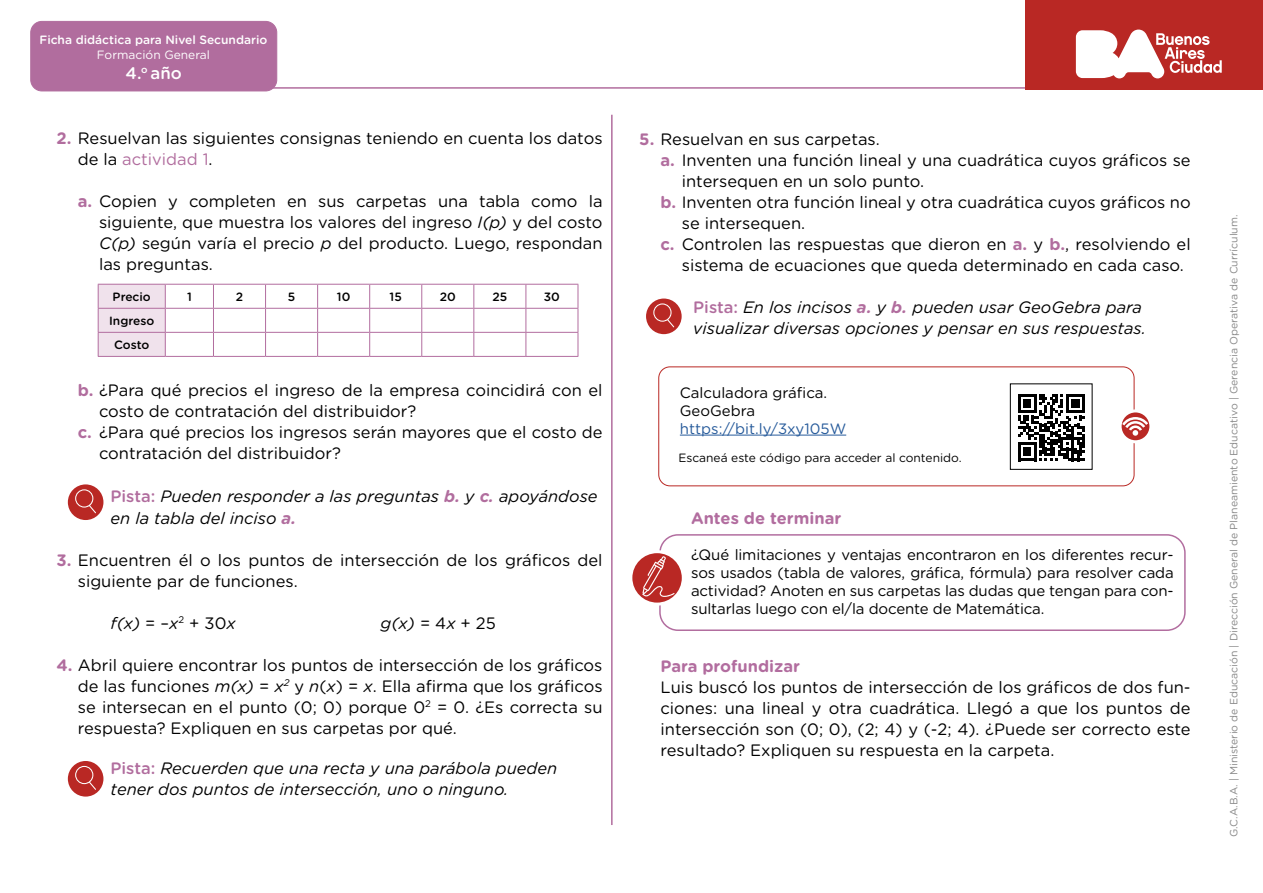
<style>
.page{position:relative;width:1263px;height:893px;background:#fff}
.page>*{position:absolute;margin:0;border:0;box-sizing:border-box;transform-origin:0 0}
.t1{font:500 16.8px "Gotham Rounded";color:#fff}
.t2{font:16.5px/21px "Gotham Rounded";color:#000;text-align:justify}
.t3{font:italic 16.5px/21px "Gotham Rounded";color:#000}
.t4{font:700 16.5px "Gotham Rounded";color:#b26d9f}
.t5{font:15px/18px "Gotham Rounded";letter-spacing:-.01em;color:#000;text-align:justify}
.t6{font:15px "Gotham Rounded";color:#275b9b}
.t7{font:12px "Gotham Rounded";color:#000}
.t8{font:500 12px "Gotham Rounded";color:#fff}
.t9{font:500 12px/24px "Gotham Rounded";color:#000;text-align:center}
.t10{font:12px "Gotham Rounded";color:#fff}
.t11{font:10.5px "Gotham Rounded";color:#878787}
.s1{font-weight:700;color:#b16d9e}
.s2{color:#b16d9e}
.s3{font-style:italic}
.s4{font-weight:500;font-style:normal;color:#b16d9e}
.s5{font-style:normal}
</style>
<div class="page">
<div style="left:31px;top:21px;width:246px;height:70px;background:#b16d9e;border-radius:11px"></div>
<div style="left:30px;top:21px;width:247px;height:70px;border:1px solid #b16d9e;border-radius:11px"></div>
<hr style="left:268px;top:87px;width:995px;height:2px;background:#b16d9e">
<hr style="left:611px;top:115px;width:2px;height:710px;background:#b16d9e">
<div style="left:1025px;top:0;width:238px;height:89px;background:#b92824"></div>
<svg style="left:1076px;top:30px;width:146px;height:48px"></svg>
<div style="left:659px;top:534px;width:527px;height:97px;border:2px solid #b26d9f;border-radius:18px"></div>
<svg style="left:631px;top:552px;width:52px;height:52px"></svg>
<div style="left:629px;top:550px;width:56px;height:56px;border:3px solid #fff;border-radius:50%"></div>
<svg style="left:642px;top:556px;width:33px;height:41px"></svg>
<svg style="left:98px;top:284px;width:481px;height:72px"></svg>
<hr style="left:165px;top:356px;width:48px;height:1px;background:#b26d9f">
<hr style="left:213px;top:356px;width:53px;height:1px;background:#b26d9f">
<hr style="left:266px;top:356px;width:52px;height:1px;background:#b26d9f">
<hr style="left:318px;top:356px;width:52px;height:1px;background:#b26d9f">
<hr style="left:370px;top:356px;width:52px;height:1px;background:#b26d9f">
<hr style="left:422px;top:356px;width:52px;height:1px;background:#b26d9f">
<hr style="left:474px;top:356px;width:52px;height:1px;background:#b26d9f">
<hr style="left:526px;top:356px;width:52px;height:1px;background:#b26d9f">
<hr style="left:98px;top:356px;width:67px;height:1px;background:#b26d9f">
<svg style="left:66px;top:483px;width:39px;height:38px"></svg>
<div style="left:65px;top:481px;width:41px;height:42px;border:3px solid #fff;border-radius:50%"></div>
<svg style="left:75px;top:489px;width:21px;height:24px"></svg>
<svg style="left:644px;top:297px;width:39px;height:39px"></svg>
<div style="left:643px;top:296px;width:42px;height:41px;border:3px solid #fff;border-radius:50%"></div>
<svg style="left:653px;top:303px;width:21px;height:24px"></svg>
<svg style="left:66px;top:759px;width:39px;height:39px"></svg>
<div style="left:65px;top:758px;width:41px;height:42px;border:3px solid #fff;border-radius:50%"></div>
<svg style="left:75px;top:766px;width:21px;height:24px"></svg>
<div style="left:658px;top:366px;width:476px;height:120px;border:1px solid #b92824;border-radius:11px"></div>
<svg style="left:1018px;top:394px;width:67px;height:67px"></svg>
<div style="left:1010px;top:384px;width:82px;height:86px;border:1px solid #000"></div>
<hr style="left:680px;top:435px;width:166px;height:1px;background:#275b9b">
<svg style="left:1120px;top:411px;width:31px;height:31px"></svg>
<div style="left:1118px;top:409px;width:34px;height:34px;border:3px solid #fff;border-radius:50%"></div>
<svg style="left:1122px;top:417px;width:26px;height:19px"></svg>
<p class="t8" style="left:39px;top:31px;width:229px">Ficha didáctica para Nivel Secundario</p>
<p class="t10" style="left:97px;top:46px;width:115px">Formación General</p>
<p class="t1" style="left:126px;top:61px;width:58px">4.<sup>o</sup> año</p>
<p class="t2" style="left:78px;top:127px;width:526px;text-indent:-21px"><span class="s1">2.</span> Resuelvan las siguientes consignas teniendo en cuenta los datos de la <span class="s2">actividad 1</span>.</p>
<p class="t2" style="left:99px;top:190px;width:505px;text-indent:-21px"><span class="s1">a.</span> Copien y completen en sus carpetas una tabla como la siguiente, que muestra los valores del ingreso <span class="s3">I(p)</span> y del costo <span class="s3">C(p)</span> según varía el precio <span class="s3">p</span> del producto. Luego, respondan las preguntas.</p>
<p class="t9" style="left:113px;top:284px;width:40px">Precio</p>
<p class="t9" style="left:187px;top:284px;width:6px">1</p>
<p class="t9" style="left:236px;top:284px;width:9px">2</p>
<p class="t9" style="left:288px;top:284px;width:9px">5</p>
<p class="t9" style="left:337px;top:284px;width:15px">10</p>
<p class="t9" style="left:390px;top:284px;width:14px">15</p>
<p class="t9" style="left:440px;top:284px;width:18px">20</p>
<p class="t9" style="left:492px;top:284px;width:16px">25</p>
<p class="t9" style="left:544px;top:284px;width:18px">30</p>
<p class="t9" style="left:109px;top:308px;width:47px">Ingreso<br>Costo</p>
<p class="t2" style="left:78px;top:379px;width:526px"><span class="s1">b.</span> ¿Para qué precios el ingreso de la empresa coincidirá con el</p>
<p class="t2" style="left:99px;top:400px;width:319px">costo de contratación del distribuidor?</p>
<p class="t2" style="left:78px;top:421px;width:526px"><span class="s1">c.</span> ¿Para qué precios los ingresos serán mayores que el costo de</p>
<p class="t2" style="left:99px;top:442px;width:243px">contratación del distribuidor?</p>
<p class="t3" style="left:111px;top:485px;width:489px;line-height:21.6px"><span class="s4">Pista:</span> Pueden responder a las preguntas <span class="s1">b.</span> y <span class="s1">c.</span> apoyándose en la tabla del inciso <span class="s1">a.</span></p>
<p class="t2" style="left:78px;top:548px;width:526px;text-indent:-21px"><span class="s1">3.</span> Encuentren él o los puntos de intersección de los gráficos del siguiente par de funciones.</p>
<p class="t3" style="left:111px;top:612px;width:127px">f(x) <span class="s5">= –</span>x<sup>2</sup> <span class="s5">+ 30</span>x</p>
<p class="t3" style="left:381px;top:612px;width:117px">g(x) <span class="s5">= 4</span>x <span class="s5">+ 25</span></p>
<p class="t2" style="left:78px;top:653px;width:526px;text-indent:-21px"><span class="s1">4.</span> Abril quiere encontrar los puntos de intersección de los gráficos de las funciones <span class="s3">m(x)</span> = <span class="s3">x</span><sup>2</sup> y <span class="s3">n</span>(<span class="s3">x</span>) = <span class="s3">x</span>. Ella afirma que los gráficos se intersecan en el punto (0; 0) porque 0<sup>2</sup> = 0. ¿Es correcta su respuesta? Expliquen en sus carpetas por qué.</p>
<p class="t3" style="left:111px;top:757px;width:448px"><span class="s4">Pista:</span> Recuerden que una recta y una parábola pueden tener dos puntos de intersección, uno o ninguno.</p>
<p class="t2" style="left:639px;top:128px;width:242px"><span class="s1">5.</span> Resuelvan en sus carpetas.</p>
<p class="t2" style="left:660px;top:149px;width:532px"><span class="s1">a.</span> Inventen una función lineal y una cuadrática cuyos gráficos se</p>
<p class="t2" style="left:682px;top:170px;width:244px">intersequen en un solo punto.</p>
<p class="t2" style="left:660px;top:191px;width:532px"><span class="s1">b.</span> Inventen otra función lineal y otra cuadrática cuyos gráficos no</p>
<p class="t2" style="left:682px;top:212px;width:125px">se intersequen.</p>
<p class="t2" style="left:660px;top:233px;width:532px"><span class="s1">c.</span> Controlen las respuestas que dieron en <span class="s1">a.</span> y <span class="s1">b.</span>, resolviendo el</p>
<p class="t2" style="left:682px;top:254px;width:504px">sistema de ecuaciones que queda determinado en cada caso.</p>
<p class="t3" style="left:693px;top:296px;width:454px"><span class="s4">Pista:</span> En los incisos <span class="s1">a.</span> y <span class="s1">b.</span> pueden usar GeoGebra para visualizar diversas opciones y pensar en sus respuestas.</p>
<p class="t5" style="left:680px;top:383px;width:149px">Calculadora gráfica.<br>GeoGebra</p>
<p class="t6" style="left:680px;top:418px;width:168px">https://bit.ly/3xy105W</p>
<p class="t7" style="left:678px;top:449px;width:285px">Escaneá este código para acceder al contenido.</p>
<p class="t4" style="left:691px;top:506px;width:152px">Antes de terminar</p>
<p class="t5" style="left:691px;top:545px;width:484px">¿Qué limitaciones y ventajas encontraron en los diferentes recur&shy;sos usados (tabla de valores, gráfica, fórmula) para resolver cada actividad? Anoten en sus carpetas las dudas que tengan para con&shy;sultarlas luego con el/la docente de Matemática.</p>
<p class="t4" style="left:660px;top:654px;width:141px">Para profundizar</p>
<p class="t2" style="left:660px;top:676px;width:532px">Luis buscó los puntos de intersección de los gráficos de dos fun&shy;ciones: una lineal y otra cuadrática. Llegó a que los puntos de intersección son (0; 0), (2; 4) y (-2; 4). ¿Puede ser correcto este resultado? Expliquen su respuesta en la carpeta.</p>
<p class="t11" style="left:1226px;top:837px;width:624px;rotate:-90deg">G.C.A.B.A. | Ministerio de Educación | Dirección General de Planeamiento Educativo | Gerencia Operativa de Currículum.</p>
</div>
